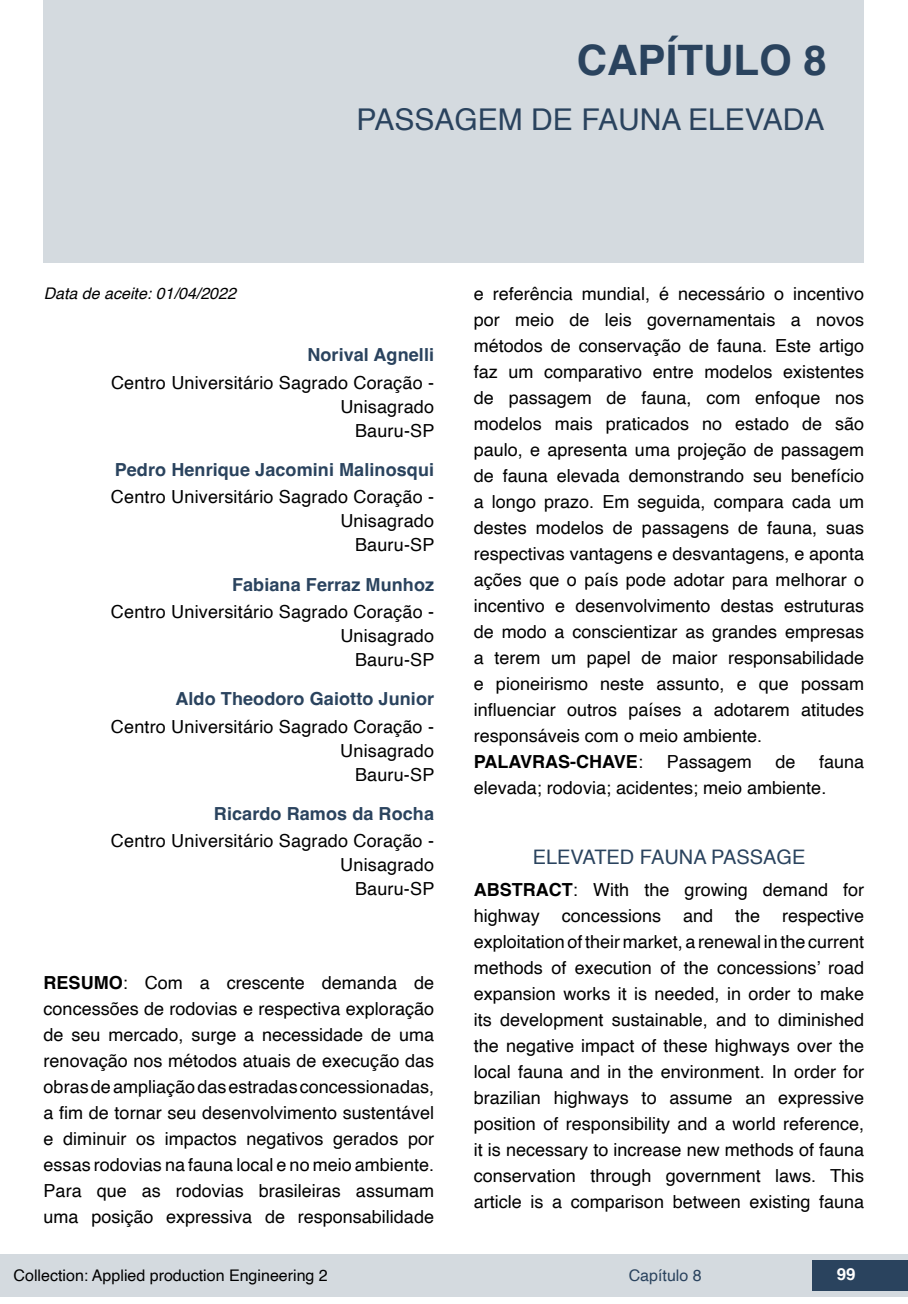
<style>
.page{position:relative;width:908px;height:1304px;background:#fff}
.page>*{position:absolute;margin:0;border:0;box-sizing:border-box;transform-origin:0 0}
.t1{font:700 42px "Helvetica";color:#2a435e}
.t2{font:30px "Helvetica";color:#2a435e}
.t3{font:20px "Helvetica";color:#2a435e}
.t4{font:18px/26px "Helvetica";color:#000;text-align:right}
.t5{font:700 18px "Helvetica";letter-spacing:.005em;color:#2a435e}
.t6{font:700 16.8px "Helvetica";color:#fff}
.t7{font:16px "Helvetica";color:#000}
.t8{font:italic 16px "Helvetica";color:#000}
.t9{font:16px "Helvetica";color:#2a435e}
.s1{font-weight:700}
</style>
<div class="page">
<div style="left:0;top:1254px;width:906px;height:43px;background:#d4dadf"></div>
<div style="left:812px;top:1261px;width:95px;height:30px;background:#2a435e"></div>
<div style="left:44px;top:0;width:819px;height:263px;background:#d4dadf"></div>
<h1 class="t1" style="left:576px;top:35px;width:251px">CAPÍTULO 8</h1>
<h2 class="t2" style="left:356px;top:96px;width:469px">PASSAGEM DE FAUNA ELEVADA</h2>
<p class="t8" style="left:44px;top:280px;width:194px">Data de aceite: 01/04/2022</p>
<p class="t5" style="left:307px;top:344px;width:128px">Norival Agnelli</p>
<p class="t4" style="left:111px;top:371px;width:325px;line-height:24px">Centro Universitário Sagrado Coração -<br>Unisagrado<br>Bauru-SP</p>
<p class="t5" style="left:115px;top:459px;width:321px">Pedro Henrique Jacomini Malinosqui</p>
<p class="t4" style="left:111px;top:486px;width:325px;line-height:24px">Centro Universitário Sagrado Coração -<br>Unisagrado<br>Bauru-SP</p>
<p class="t5" style="left:232px;top:573px;width:203px">Fabiana Ferraz Munhoz</p>
<p class="t4" style="left:111px;top:600px;width:325px;line-height:24px">Centro Universitário Sagrado Coração -<br>Unisagrado<br>Bauru-SP</p>
<p class="t5" style="left:175px;top:688px;width:260px">Aldo Theodoro Gaiotto Junior</p>
<p class="t4" style="left:111px;top:715px;width:325px;line-height:24px">Centro Universitário Sagrado Coração -<br>Unisagrado<br>Bauru-SP</p>
<p class="t5" style="left:214px;top:803px;width:221px">Ricardo Ramos da Rocha</p>
<p class="t4" style="left:111px;top:830px;width:325px;line-height:24px">Centro Universitário Sagrado Coração -<br>Unisagrado<br>Bauru-SP</p>
<p class="t4" style="left:44px;top:971px;width:392px;text-align:justify"><span class="s1">RESUMO</span>: Com a crescente demanda de concessões de rodovias e respectiva exploração de seu mercado, surge a necessidade de uma renovação nos métodos atuais de execução das obras de ampliação das estradas concessionadas, a fim de tornar seu desenvolvimento sustentável e diminuir os impactos negativos gerados por essas rodovias na fauna local e no meio ambiente.<br>Para que as rodovias brasileiras assumam uma posição expressiva de responsabilidade</p>
<p class="t4" style="left:473px;top:281px;width:392px;text-align:left">e referência mundial, é necessário o incentivo por meio de leis governamentais a novos métodos de conservação de fauna. Este artigo faz um comparativo entre modelos existentes de passagem de fauna, com enfoque nos modelos mais praticados no estado de são paulo, e apresenta uma projeção de passagem de fauna elevada demonstrando seu benefício a longo prazo. Em seguida, compara cada um destes modelos de passagens de fauna, suas respectivas vantagens e desvantagens, e aponta ações que o país pode adotar para melhorar o incentivo e desenvolvimento destas estruturas de modo a conscientizar as grandes empresas a terem um papel de maior responsabilidade e pioneirismo neste assunto, e que possam influenciar outros países a adotarem atitudes responsáveis com o meio ambiente.<br><span class="s1">PALAVRAS-CHAVE</span>:</p>
<p class="t4" style="left:473px;top:749px;width:392px;text-align:left;text-indent:345px">fauna elevada; rodovia; acidentes; meio ambiente.</p>
<p class="t4" style="left:666px;top:749px;width:87px">Passagem</p>
<p class="t4" style="left:775px;top:749px;width:22px">de</p>
<p class="t3" style="left:532px;top:842px;width:274px">ELEVATED FAUNA PASSAGE</p>
<p class="t4" style="left:473px;top:877px;width:392px;text-align:justify"><span class="s1">ABSTRACT</span>: With the growing demand for highway concessions and the respective exploitation of their market, a renewal in the current methods of execution of the concessions’ road expansion works it is needed, in order to make its development sustainable, and to diminished the negative impact of these highways over the local fauna and in the environment. In order for brazilian highways to assume an expressive position of responsibility and a world reference, it is necessary to increase new methods of fauna conservation through government laws. This article is a comparison between existing fauna</p>
<p class="t7" style="left:14px;top:1263px;width:315px">Collection: Applied production Engineering 2</p>
<p class="t9" style="left:628px;top:1263px;width:74px">Capítulo 8</p>
<p class="t6" style="left:836px;top:1264px;width:20px">99</p>
</div>
